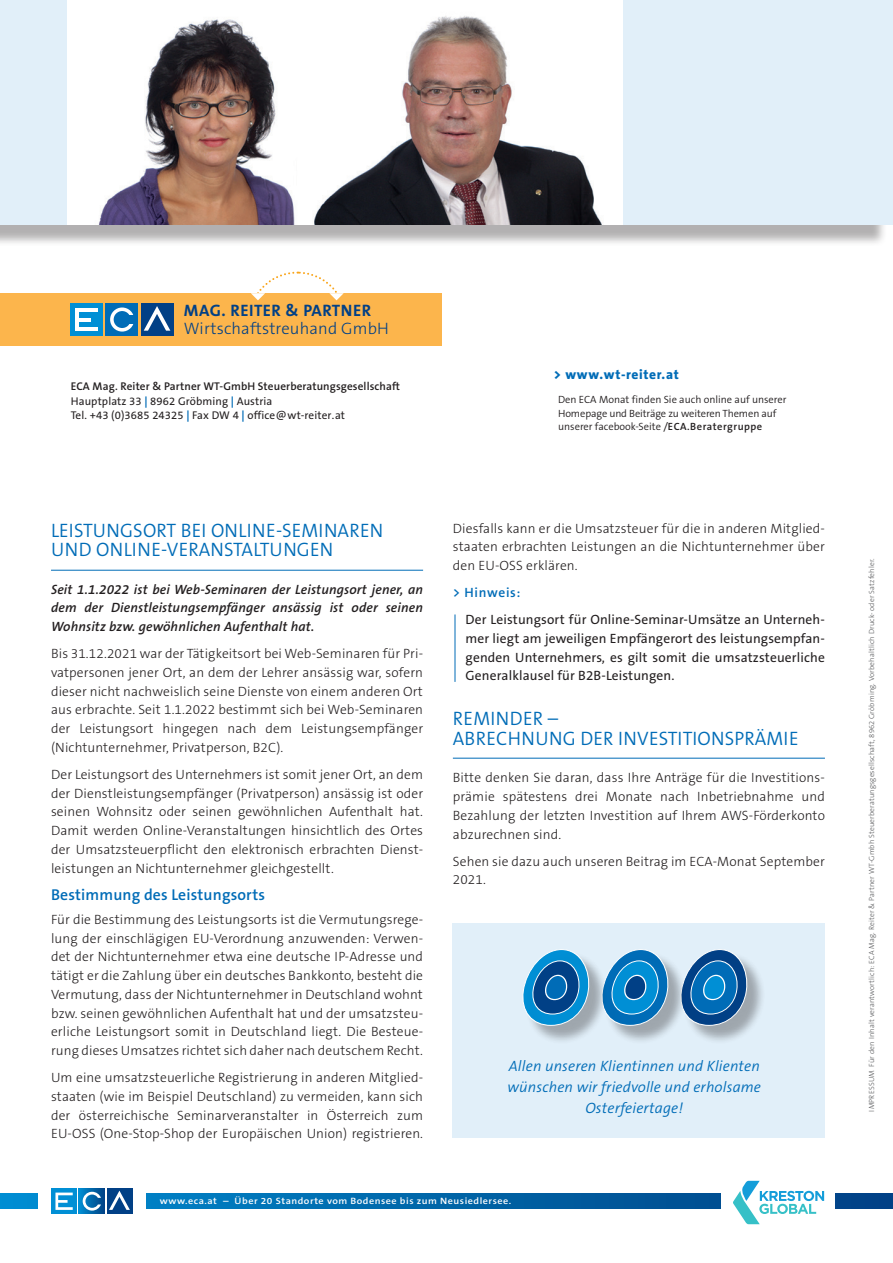
<style>
.page{position:relative;width:893px;height:1263px;background:#fff}
.page>*{position:absolute;margin:0;border:0;box-sizing:border-box;transform-origin:0 0}
.t1{font:300 19.5px/19.5px "The Sans B4";letter-spacing:.01em;color:#006cb7}
.t2{font:300 16.65px "The Sans B3";letter-spacing:.01em;color:#014086}
.t3{font:700 16.65px "The Sans B7";letter-spacing:.03em;color:#014086}
.t4{font:600 15.75px "The Sans B6";letter-spacing:.01em;color:#006cb7}
.t5{font:italic 300 15px "The Sans B4";letter-spacing:.01em;color:#006cb7}
.t6{font:300 13.5px/18.8px "The Sans B3";letter-spacing:.01em;color:#231f20;text-align:justify}
.t7{font:13.5px/18.8px "The Sans B5 Plain";letter-spacing:.01em;color:#231f20;text-align:justify}
.t8{font:italic 600 13.5px/18.8px "The Sans B6";letter-spacing:.01em;color:#231f20;text-align:justify}
.t9{font:800 13.5px "The Sans B8";letter-spacing:.045em;color:#006cb7}
.t10{font:600 13.5px "The Sans B6";letter-spacing:.05em;color:#006cb7}
.t11{font:11.25px "The Sans B5 Plain";letter-spacing:.01em;color:#231f20}
.t12{font:600 11.25px "The Sans B6";letter-spacing:.01em;color:#231f20}
.t13{font:300 10.5px "The Sans B4";color:#231f20}
.t14{font:600 9.3px "The Sans B6";letter-spacing:.05em;color:#fff;scale:1.1 1}
.bodytext{font:300 7.5px "The Sans B3";letter-spacing:.02em;color:#57585a}
.s1{font-family:"The Sans B7";font-weight:700;color:#006cb7}
.s2{font-family:"The Sans B5 Plain";font-weight:400}
.s3{font-family:"The Sans B6";font-weight:600}
</style>
<div class="page">
<div style="left:453px;top:923px;width:372px;height:214px;background:#e1eff9"></div>
<div style="left:683px;top:952px;width:82px;height:92px;background:#231f20;opacity:.35"></div>
<div style="left:604px;top:952px;width:83px;height:92px;background:#231f20;opacity:.35"></div>
<div style="left:525px;top:952px;width:82px;height:92px;background:#231f20;opacity:.35"></div>
<svg style="left:522px;top:949px;width:230px;height:77px"></svg>
<hr style="left:455px;top:614px;width:1px;height:68px;background:#006cb7">
<hr style="left:51px;top:570px;width:372px;height:1px;background:#006cb7">
<hr style="left:453px;top:758px;width:372px;height:1px;background:#006cb7">
<div style="left:0;top:0;width:888px;height:246px;background:#231f20;opacity:.35"></div>
<div style="left:0;top:0;width:893px;height:225px;background:#e1eff9"></div>
<img style="left:68px;top:0;width:554px;height:225px">
<div style="left:0;top:293px;width:442px;height:53px;background:#fcb54c"></div>
<svg style="left:251px;top:271px;width:93px;height:29px"></svg>
<div style="left:70px;top:303px;width:33px;height:33px;background:#008fd5"></div>
<hr style="left:75px;top:309px;width:22px;height:3px;background:#fff">
<hr style="left:75px;top:327px;width:22px;height:4px;background:#fff">
<hr style="left:75px;top:318px;width:16px;height:3px;background:#fff">
<hr style="left:75px;top:309px;width:4px;height:22px;background:#fff">
<div style="left:105px;top:303px;width:33px;height:33px;background:#006cb7"></div>
<div style="left:110px;top:307px;width:24px;height:25px;border:4px solid #fff;border-radius:50%"></div>
<div style="left:127px;top:315px;width:8px;height:9px;background:#006cb7"></div>
<div style="left:141px;top:303px;width:33px;height:33px;background:#014086"></div>
<svg style="left:144px;top:306px;width:26px;height:25px"></svg>
<svg style="left:0;top:1194px;width:893px;height:14px;background:#0165a8"></svg>
<div style="left:38px;top:1176px;width:107px;height:52px;background:#fff"></div>
<div style="left:51px;top:1188px;width:26px;height:26px;background:#008fd5"></div>
<svg style="left:55px;top:1192px;width:18px;height:18px"></svg>
<svg style="left:79px;top:1188px;width:26px;height:26px"></svg>
<svg style="left:83px;top:1192px;width:18px;height:18px"></svg>
<div style="left:107px;top:1188px;width:26px;height:26px;background:#014086"></div>
<svg style="left:109px;top:1190px;width:21px;height:20px"></svg>
<div style="left:721px;top:1176px;width:113px;height:52px;background:#fff"></div>
<svg style="left:733px;top:1181px;width:91px;height:43px"></svg>
<p class="t3" style="left:184px;top:302px;width:189px">MAG. REITER &amp; PARTNER</p>
<p class="t2" style="left:184px;top:320px;width:206px">Wirtschaftstreuhand GmbH</p>
<p class="t12" style="left:71px;top:381px;width:331px">ECA Mag. Reiter &amp; Partner WT-GmbH Steuerberatungsgesellschaft</p>
<p class="t11" style="left:71px;top:395px;width:203px">Hauptplatz 33 <span class="s1">|</span> 8962 Gröbming <span class="s1">|</span> Austria</p>
<p class="t11" style="left:71px;top:409px;width:276px">Tel. +43 (0)3685 24325 <span class="s1">|</span> Fax DW 4 <span class="s1">|</span> office@wt-reiter.at</p>
<p class="t9" style="left:554px;top:368px;width:127px">&gt; www.wt-reiter.at</p>
<p class="t13" style="left:558px;top:394px;width:230px">Den ECA Monat finden Sie auch online auf unserer</p>
<p class="t13" style="left:558px;top:408px;width:220px">Homepage und Beiträge zu weiteren Themen auf</p>
<p class="t13" style="left:558px;top:421px;width:206px">unserer facebook-Seite <span class="s2">/</span><span class="s3">ECA.Beratergruppe</span></p>
<p class="t1" style="left:51px;top:521px;width:334px">LEISTUNGSORT BEI ONLINE-SEMINAREN<br>UND ONLINE-VERANSTALTUNGEN</p>
<p class="t8" style="left:51px;top:580px;width:374px">Seit 1.1.2022 ist bei Web-Seminaren der Leistungsort jener, an dem der Dienstleistungsempfänger ansässig ist oder seinen Wohnsitz bzw. gewöhnlichen Aufenthalt hat.</p>
<p class="t6" style="left:51px;top:645px;width:374px">Bis 31.12.2021 war der Tätigkeitsort bei Web-Seminaren für Pri&shy;vatpersonen jener Ort, an dem der Lehrer ansässig war, sofern dieser nicht nachweislich seine Dienste von einem anderen Ort aus erbrachte. Seit 1.1.2022 bestimmt sich bei Web-Seminaren der Leistungsort hingegen nach dem Leistungsempfänger (Nichtunternehmer, Privatperson, B2C).</p>
<p class="t6" style="left:51px;top:766px;width:374px">Der Leistungsort des Unternehmers ist somit jener Ort, an dem der Dienstleistungsempfänger (Privatperson) ansässig ist oder seinen Wohnsitz oder seinen gewöhnlichen Aufenthalt hat.<br>Damit werden Online-Veranstaltungen hinsichtlich des Ortes der Umsatzsteuerpflicht den elektronisch erbrachten Dienst&shy;leistungen an Nichtunternehmer gleichgestellt.</p>
<p class="t4" style="left:51px;top:886px;width:215px">Bestimmung des Leistungsorts</p>
<p class="t6" style="left:51px;top:911px;width:374px">Für die Bestimmung des Leistungsorts ist die Vermutungsrege&shy;lung der einschlägigen EU-Verordnung anzuwenden: Verwen&shy;det der Nichtunternehmer etwa eine deutsche IP-Adresse und tätigt er die Zahlung über ein deutsches Bankkonto, besteht die Vermutung, dass der Nichtunternehmer in Deutschland wohnt bzw. seinen gewöhnlichen Aufenthalt hat und der umsatzsteu&shy;erliche Leistungsort somit in Deutschland liegt. Die Besteue&shy;rung dieses Umsatzes richtet sich daher nach deutschem Recht.</p>
<p class="t6" style="left:51px;top:1069px;width:374px">Um eine umsatzsteuerliche Registrierung in anderen Mitglied&shy;staaten (wie im Beispiel Deutschland) zu vermeiden, kann sich der österreichische Seminarveranstalter in Österreich zum EU-OSS (One-Stop-Shop der Europäischen Union) registrieren.</p>
<p class="t6" style="left:453px;top:519px;width:374px">Diesfalls kann er die Umsatzsteuer für die in anderen Mitglied&shy;staaten erbrachten Leistungen an die Nichtunternehmer über den EU-OSS erklären.</p>
<p class="t10" style="left:453px;top:585px;width:69px">&gt; Hinweis:</p>
<p class="t7" style="left:466px;top:611px;width:361px">Der Leistungsort für Online-Seminar-Umsätze an Unterneh&shy;mer liegt am jeweiligen Empfängerort des leistungsempfan&shy;genden Unternehmers, es gilt somit die umsatzsteuerliche Generalklausel für B2B-Leistungen.</p>
<p class="t1" style="left:453px;top:710px;width:107px">REMINDER –</p>
<p class="t1" style="left:453px;top:730px;width:347px">ABRECHNUNG DER INVESTITIONSPRÄMIE</p>
<p class="t6" style="left:453px;top:769px;width:374px">Bitte denken Sie daran, dass Ihre Anträge für die Investitions&shy;prämie spätestens drei Monate nach Inbetriebnahme und Bezahlung der letzten Investition auf Ihrem AWS-Förderkonto abzurechnen sind.</p>
<p class="t6" style="left:453px;top:852px;width:374px">Sehen sie dazu auch unseren Beitrag im ECA-Monat September<br>2021.</p>
<p class="t5" style="left:509px;top:1058px;width:253px">Allen unseren Klientinnen und Klienten</p>
<p class="t5" style="left:508px;top:1079px;width:255px">wünschen wir friedvolle und erholsame</p>
<p class="t5" style="left:585px;top:1100px;width:99px">Osterfeiertage!</p>
<p class="t14" style="left:160px;top:1196px;width:321px">www.eca.at – Über 20 Standorte vom Bodensee bis zum Neusiedlersee.</p>
<p class="bodytext" style="left:868px;top:1111px;width:554px;rotate:-90deg">IMPRESSUM Für den Inhalt verantwortlich: ECA Mag. Reiter &amp; Partner WT-Gmbh Steuerberatungsgesellschaft, 8962 Gröbming. Vorbehaltlich Druck- oder Satzfehler.</p>
</div>
